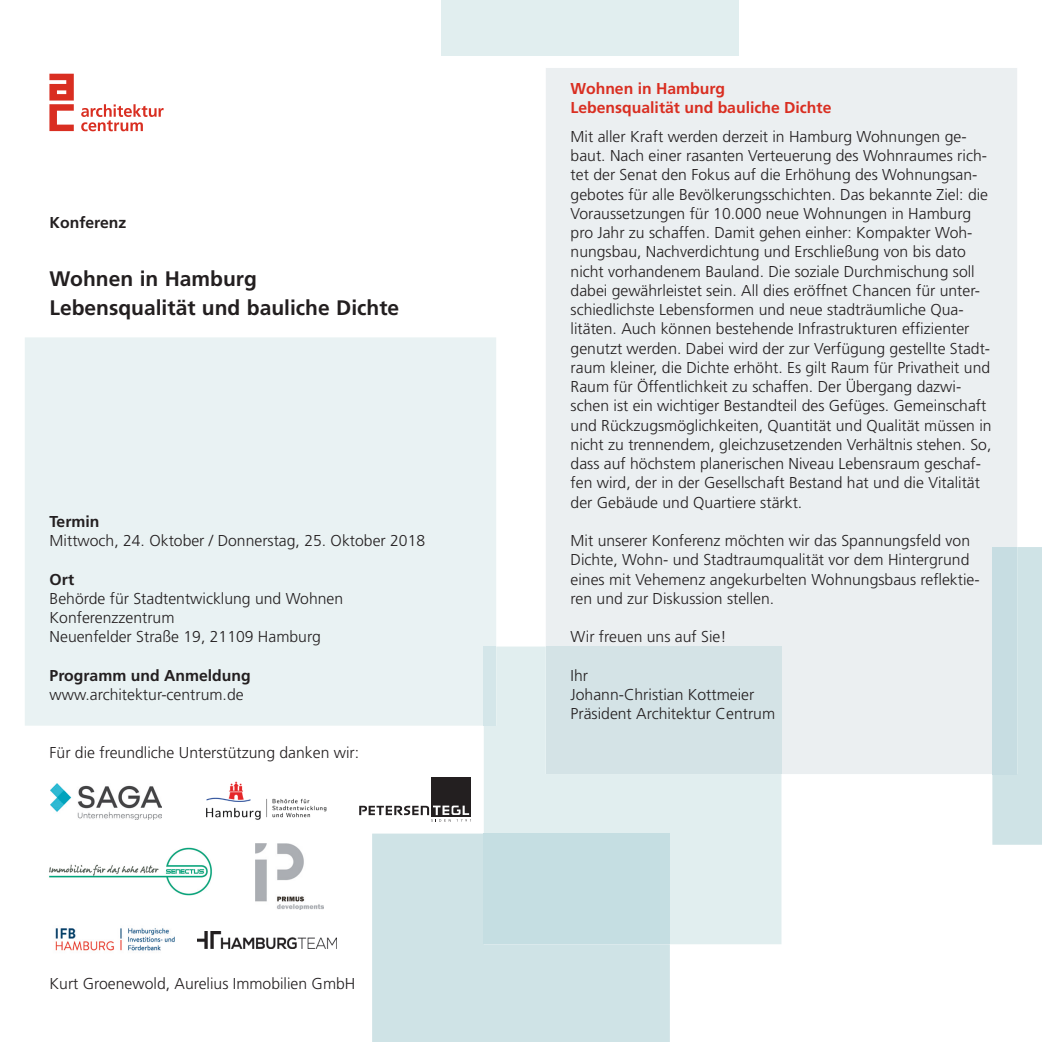
<style>
.page{position:relative;width:1042px;height:1042px;background:#fff}
.page>*{position:absolute;margin:0;border:0;box-sizing:border-box;transform-origin:0 0}
.t1{font:700 21px/28.9px "Frutiger";color:#231f20}
.t2{font:300 15.75px/19.2px "Frutiger";color:#231f20}
.t3{font:700 15.75px/19.2px "Frutiger";color:#d92e21}
.t4{font:700 15.75px "Frutiger";color:#231f20}
</style>
<div class="page">
<div style="left:25px;top:337px;width:471px;height:388px;background:#e9f2f3"></div>
<div style="left:372px;top:833px;width:298px;height:209px;background:#cfe3e6"></div>
<div style="left:546px;top:68px;width:471px;height:706px;background:#ebeff1"></div>
<div style="left:484px;top:646px;width:297px;height:298px;background:#e1eeef"></div>
<div style="left:484px;top:646px;width:12px;height:79px;background:#d4e6e9"></div>
<div style="left:484px;top:833px;width:186px;height:111px;background:#c5dee2"></div>
<div style="left:546px;top:646px;width:235px;height:128px;background:#d4e3e6"></div>
<div style="left:992px;top:547px;width:50px;height:298px;background:#cfe3e6"></div>
<div style="left:992px;top:547px;width:25px;height:227px;background:#c7dde2"></div>
<div style="left:441px;top:0;width:298px;height:56px;background:#e1eeef"></div>
<div style="left:431px;top:777px;width:40px;height:40px;background:#231f20"></div>
<svg style="left:359px;top:805px;width:112px;height:16px"></svg>
<img style="left:255px;top:843px;width:68px;height:66px">
<img style="left:50px;top:783px;width:112px;height:36px">
<img style="left:49px;top:847px;width:163px;height:49px">
<img style="left:206px;top:781px;width:121px;height:39px">
<img style="left:55px;top:928px;width:120px;height:23px">
<img style="left:198px;top:932px;width:138px;height:16px">
<img style="left:49px;top:73px;width:115px;height:59px">
<p class="t4" style="left:50px;top:214px;width:78px">Konferenz</p>
<h1 class="t1" style="left:50px;top:264px;width:351px">Wohnen in Hamburg<br>Lebensqualität und bauliche Dichte</h1>
<p class="t4" style="left:50px;top:512px;width:51px">Termin</p>
<p class="t2" style="left:50px;top:531px;width:377px">Mittwoch, 24. Oktober / Donnerstag, 25. Oktober 2018</p>
<p class="t4" style="left:50px;top:570px;width:26px">Ort</p>
<p class="t2" style="left:50px;top:589px;width:295px">Behörde für Stadtentwicklung und Wohnen<br>Konferenzzentrum<br>Neuenfelder Straße 19, 21109 Hamburg</p>
<p class="t4" style="left:50px;top:666px;width:202px">Programm und Anmeldung</p>
<p class="t2" style="left:50px;top:685px;width:195px">www.architektur-centrum.de</p>
<p class="t2" style="left:50px;top:743px;width:311px">Für die freundliche Unterstützung danken wir:</p>
<p class="t2" style="left:50px;top:974px;width:307px">Kurt Groenewold, Aurelius Immobilien GmbH</p>
<p class="t3" style="left:570px;top:78px;width:262px">Wohnen in Hamburg<br>Lebensqualität und bauliche Dichte</p>
<p class="t2" style="left:570px;top:127px;width:422px">Mit aller Kraft werden derzeit in Hamburg Wohnungen ge&shy;baut. Nach einer rasanten Verteuerung des Wohnraumes rich&shy;tet der Senat den Fokus auf die Erhöhung des Wohnungsan&shy;gebotes für alle Bevölkerungsschichten. Das bekannte Ziel: die Voraussetzungen für 10.000 neue Wohnungen in Hamburg pro Jahr zu schaffen. Damit gehen einher: Kompakter Woh&shy;nungsbau, Nachverdichtung und Erschließung von bis dato nicht vorhandenem Bauland. Die soziale Durchmischung soll dabei gewährleistet sein. All dies eröffnet Chancen für unter&shy;schiedlichste Lebensformen und neue stadträumliche Qua&shy;litäten. Auch können bestehende Infrastrukturen effizienter genutzt werden. Dabei wird der zur Verfügung gestellte Stadt&shy;raum kleiner, die Dichte erhöht. Es gilt Raum für Privatheit und Raum für Öffentlichkeit zu schaffen. Der Übergang dazwi&shy;schen ist ein wichtiger Bestandteil des Gefüges. Gemeinschaft und Rückzugsmöglichkeiten, Quantität und Qualität müssen in nicht zu trennendem, gleichzusetzenden Verhältnis stehen. So, dass auf höchstem planerischen Niveau Lebensraum geschaf&shy;fen wird, der in der Gesellschaft Bestand hat und die Vitalität der Gebäude und Quartiere stärkt.</p>
<p class="t2" style="left:570px;top:531px;width:411px">Mit unserer Konferenz möchten wir das Spannungsfeld von Dichte, Wohn- und Stadtraumqualität vor dem Hintergrund eines mit Vehemenz angekurbelten Wohnungsbaus reflektie&shy;ren und zur Diskussion stellen.</p>
<p class="t2" style="left:570px;top:627px;width:157px">Wir freuen uns auf Sie!</p>
<p class="t2" style="left:570px;top:666px;width:206px">Ihr<br>Johann-Christian Kottmeier<br>Präsident Architektur Centrum</p>
</div>
